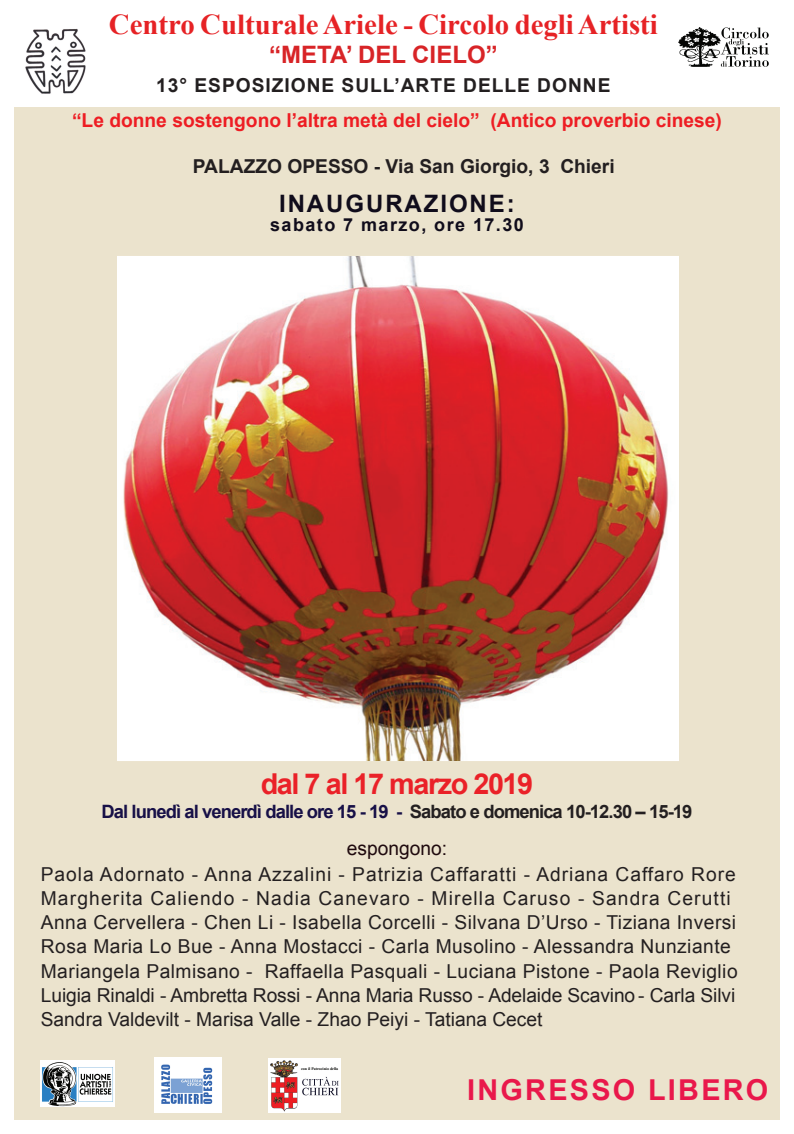
<style>
.page{position:relative;width:794px;height:1134px;background:#fff}
.page>*{position:absolute;margin:0;border:0;box-sizing:border-box;transform-origin:0 0}
.t1{font:700 28.8px "Times New Roman";color:#e62225}
.t2{font:700 28.8px "Arial";letter-spacing:-.05em;color:#ea2128}
.t3{font:700 28.8px "Arial";letter-spacing:.08em;color:#e9184b}
.t4{font:700 24px "Arial";color:#d82427}
.t5{font:700 24px "Arial";letter-spacing:.08em;color:#100c1b}
.t6{font:19.2px/24px "Arial";letter-spacing:.025em;color:#231f20}
.t7{font:700 19.2px "Arial";color:#ee1d23}
.t8{font:700 19.2px "Arial";color:#231f20}
.t9{font:700 19.2px "Arial";letter-spacing:.05em;color:#231f20}
.t10{font:19.2px "Arial";color:#1f0a0e}
.t11{font:700 18.4px "Arial";letter-spacing:-.05em;color:#171047}
.t12{font:700 18px "Arial";letter-spacing:.08em;color:#100c1b}
.t13{font:700 4px "Times New Roman";color:#040503}
.s1{color:#231f20}
</style>
<div class="page">
<div style="left:14px;top:107px;width:765px;height:1012px;background:#ebe3cd"></div>
<img style="left:25px;top:28px;width:61px;height:66px">
<img style="left:269px;top:1059px;width:72px;height:54px">
<div style="left:301px;top:1067px;width:38px;height:5px;background:#fff"></div>
<img style="left:155px;top:1057px;width:67px;height:56px">
<img style="left:41px;top:1060px;width:74px;height:47px">
<img style="left:678px;top:27px;width:90px;height:40px">
<img style="left:118px;top:256px;width:560px;height:505px">
<h1 class="t1" style="left:109px;top:4px;width:550px">Centro Culturale Ariele - Circolo degli Artisti</h1>
<p class="t4" style="left:269px;top:38px;width:230px">“META’ DEL CIELO”</p>
<p class="t9" style="left:156px;top:72px;width:456px">13° ESPOSIZIONE SULL’ARTE DELLE DONNE</p>
<p class="t7" style="left:72px;top:108px;width:651px">“Le donne sostengono l’altra metà del cielo” (Antico proverbio cinese)</p>
<p class="t8" style="left:193px;top:153px;width:423px">PALAZZO OPESSO - Via San Giorgio, 3 Chieri</p>
<p class="t5" style="left:279px;top:187px;width:237px">INAUGURAZIONE:</p>
<p class="t12" style="left:270px;top:213px;width:255px">sabato 7 marzo, ore 17.30</p>
<h1 class="t2" style="left:261px;top:764px;width:274px">dal 7 al 17 marzo 2019</h1>
<p class="t11" style="left:101px;top:799px;width:592px">Dal lunedì al venerdì dalle ore 15 - 19 - <span class="s1">Sabato e domenica 10-12.30 – 15-19</span></p>
<p class="t10" style="left:347px;top:836px;width:102px">espongono:</p>
<p class="t6" style="left:41px;top:863px;width:698px">Paola Adornato - Anna Azzalini - Patrizia Caffaratti - Adriana Caffaro Rore Margherita Caliendo - Nadia Canevaro - Mirella Caruso - Sandra Cerutti Anna Cervellera - Chen Li - Isabella Corcelli - Silvana D’Urso - Tiziana Inversi Rosa Maria Lo Bue - Anna Mostacci - Carla Musolino - Alessandra Nunziante Mariangela Palmisano - Raffaella Pasquali - Luciana Pistone - Paola Reviglio Luigia Rinaldi - Ambretta Rossi - Anna Maria Russo - Adelaide Scavino - Carla Silvi Sandra Valdevilt - Marisa Valle - Zhao Peiyi - Tatiana Cecet</p>
<p class="t13" style="left:301px;top:1066px;width:39px">con il Patrocinio della</p>
<h1 class="t3" style="left:467px;top:1070px;width:303px">INGRESSO LIBERO</h1>
</div>
